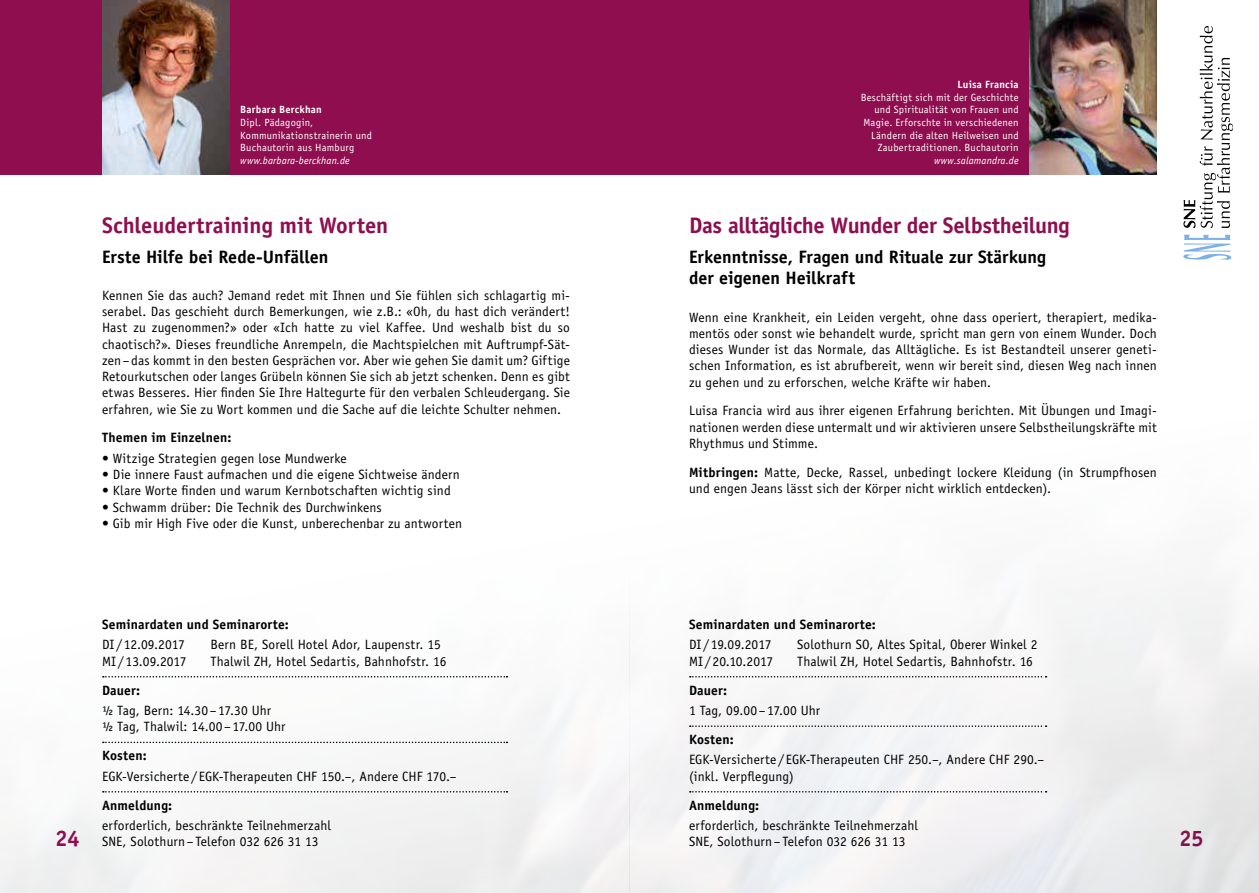
<style>
.page{position:relative;width:1259px;height:893px;background:#fff}
.page>*{position:absolute;margin:0;border:0;box-sizing:border-box;transform-origin:0 0}
.t1{font:700 22.5px "Officina Sans Std";letter-spacing:-.015em;color:#8e0e4f}
.t2{font:700 18px/21.6px "Officina Sans Std";color:#000}
.t3{font:13.5px/16.2px "Officina Sans Std";letter-spacing:.01em;color:#000}
.t4{font:700 13.5px "Officina Sans Std";letter-spacing:.01em;color:#000}
.t5{font:10.5px/12.6px "Officina Sans Std";letter-spacing:.02em;color:#fff;text-align:right}
.t6{font:italic 10.5px "Officina Sans Std";letter-spacing:.015em;color:#fff}
.t7{font:700 10.5px "Officina Sans Std";letter-spacing:.02em;color:#fff}
.s1{font-weight:700}
</style>
<div class="page">
<img style="left:0;top:676px;width:629px;height:217px">
<svg style="left:1183px;top:235px;width:48px;height:25px"></svg>
<svg style="left:1183px;top:26px;width:49px;height:202px"></svg>
<div style="left:0;top:0;width:629px;height:174px;background:#8e0e4f"></div>
<div style="left:629px;top:0;width:528px;height:174px;background:#8e0e4f"></div>
<img style="left:629px;top:579px;width:630px;height:314px">
<svg style="left:690px;top:676px;width:356px;height:1px"></svg>
<svg style="left:690px;top:725px;width:356px;height:2px"></svg>
<svg style="left:690px;top:791px;width:356px;height:1px"></svg>
<img style="left:1029px;top:0;width:128px;height:174px">
<svg style="left:103px;top:676px;width:404px;height:1px"></svg>
<svg style="left:103px;top:742px;width:404px;height:1px"></svg>
<svg style="left:103px;top:791px;width:404px;height:1px"></svg>
<img style="left:102px;top:0;width:128px;height:174px">
<p class="t7" style="left:240px;top:103px;width:83px">Barbara Berckhan</p>
<p class="t5" style="left:240px;top:116px;width:133px;text-align:left">Dipl. Pädagogin,<br>Kommunikationstrainerin und<br>Buchautorin aus Hamburg</p>
<p class="t6" style="left:240px;top:154px;width:111px">www.barbara-berckhan.de</p>
<h1 class="t1" style="left:102px;top:211px;width:288px">Schleudertraining mit Worten</h1>
<h2 class="t2" style="left:102px;top:245px;width:228px">Erste Hilfe bei Rede-Unfällen</h2>
<p class="t3" style="left:102px;top:287px;width:469px;text-align:justify">Kennen Sie das auch? Jemand redet mit Ihnen und Sie fühlen sich schlagartig mi&shy;serabel. Das geschieht durch Bemerkungen, wie z.B.: «Oh, du hast dich verändert!<br>Hast zu zugenommen?» oder «Ich hatte zu viel Kaffee. Und weshalb bist du so chaotisch?». Dieses freundliche Anrempeln, die Machtspielchen mit Auftrumpf-Sät&shy;zen–das kommt in den besten Gesprächen vor. Aber wie gehen Sie damit um? Giftige Retourkutschen oder langes Grübeln können Sie sich ab jetzt schenken. Denn es gibt etwas Besseres. Hier finden Sie Ihre Haltegurte für den verbalen Schleudergang. Sie erfahren, wie Sie zu Wort kommen und die Sache auf die leichte Schulter nehmen.</p>
<p class="t4" style="left:102px;top:429px;width:131px">Themen im Einzelnen:</p>
<p class="t3" style="left:102px;top:450px;width:246px">• Witzige Strategien gegen lose Mundwerke</p>
<p class="t3" style="left:102px;top:466px;width:359px">• Die innere Faust aufmachen und die eigene Sichtweise ändern</p>
<p class="t3" style="left:102px;top:483px;width:350px">• Klare Worte finden und warum Kernbotschaften wichtig sind</p>
<p class="t3" style="left:102px;top:499px;width:281px">• Schwamm drüber: Die Technik des Durchwinkens</p>
<p class="t3" style="left:102px;top:515px;width:361px">• Gib mir High Five oder die Kunst, unberechenbar zu antworten</p>
<p class="t7" style="left:957px;top:78px;width:63px">Luisa Francia</p>
<p class="t5" style="left:860px;top:91px;width:159px">Beschäftigt sich mit der Geschichte und Spiritualität von Frauen und Magie. Erforschte in verschiedenen Ländern die alten Heilweisen und Zaubertraditionen. Buchautorin</p>
<p class="t6" style="left:934px;top:154px;width:86px">www.salamandra.de</p>
<h1 class="t1" style="left:689px;top:211px;width:382px">Das alltägliche Wunder der Selbstheilung</h1>
<h2 class="t2" style="left:689px;top:245px;width:359px">Erkenntnisse, Fragen und Rituale zur Stärkung der eigenen Heilkraft</h2>
<p class="t3" style="left:689px;top:309px;width:469px;text-align:justify">Wenn eine Krankheit, ein Leiden vergeht, ohne dass operiert, therapiert, medika&shy;mentös oder sonst wie behandelt wurde, spricht man gern von einem Wunder. Doch dieses Wunder ist das Normale, das Alltägliche. Es ist Bestandteil unserer geneti&shy;schen Information, es ist abrufbereit, wenn wir bereit sind, diesen Weg nach innen zu gehen und zu erforschen, welche Kräfte wir haben.</p>
<p class="t3" style="left:689px;top:403px;width:469px;text-align:justify">Luisa Francia wird aus ihrer eigenen Erfahrung berichten. Mit Übungen und Imagi&shy;nationen werden diese untermalt und wir aktivieren unsere Selbstheilungskräfte mit Rhythmus und Stimme.</p>
<p class="t3" style="left:689px;top:464px;width:469px"><span class="s1">Mitbringen:</span> Matte, Decke, Rassel, unbedingt lockere Kleidung (in Strumpfhosen und engen Jeans lässt sich der Körper nicht wirklich entdecken).</p>
<p class="t4" style="left:102px;top:616px;width:188px">Seminardaten und Seminarorte:</p>
<p class="t3" style="left:102px;top:637px;width:84px">DI /12.09.2017</p>
<p class="t3" style="left:210px;top:637px;width:232px">Bern BE, Sorell Hotel Ador, Laupenstr. 15</p>
<p class="t3" style="left:102px;top:653px;width:86px">MI /13.09.2017</p>
<p class="t3" style="left:210px;top:653px;width:237px">Thalwil ZH, Hotel Sedartis, Bahnhofstr. 16</p>
<p class="t4" style="left:102px;top:681px;width:40px">Dauer:</p>
<p class="t3" style="left:102px;top:702px;width:185px">½ Tag, Bern: 14.30 – 17.30 Uhr ½ Tag, Thalwil: 14.00–17.00 Uhr</p>
<p class="t4" style="left:102px;top:747px;width:46px">Kosten:</p>
<p class="t3" style="left:102px;top:768px;width:356px">EGK-Versicherte / EGK-Therapeuten CHF 150.–, Andere CHF 170.–</p>
<p class="t4" style="left:102px;top:796px;width:72px">Anmeldung:</p>
<p class="t3" style="left:102px;top:817px;width:230px">erforderlich, beschränkte Teilnehmerzahl<br>SNE, Solothurn–Telefon 032 626 31 13</p>
<p class="t4" style="left:689px;top:616px;width:188px">Seminardaten und Seminarorte:</p>
<p class="t3" style="left:689px;top:637px;width:84px">DI / 19.09.2017</p>
<p class="t3" style="left:797px;top:637px;width:242px">Solothurn SO, Altes Spital, Oberer Winkel 2</p>
<p class="t3" style="left:689px;top:653px;width:86px">MI / 20.10.2017</p>
<p class="t3" style="left:797px;top:653px;width:237px">Thalwil ZH, Hotel Sedartis, Bahnhofstr. 16</p>
<p class="t4" style="left:689px;top:681px;width:40px">Dauer:</p>
<p class="t3" style="left:689px;top:702px;width:133px">1 Tag, 09.00–17.00 Uhr</p>
<p class="t4" style="left:689px;top:731px;width:46px">Kosten:</p>
<p class="t3" style="left:689px;top:752px;width:357px">EGK-Versicherte / EGK-Therapeuten CHF 250.–, Andere CHF 290.– (inkl. Verpflegung)</p>
<p class="t4" style="left:689px;top:796px;width:72px">Anmeldung:</p>
<p class="t3" style="left:689px;top:817px;width:230px">erforderlich, beschränkte Teilnehmerzahl<br>SNE, Solothurn–Telefon 032 626 31 13</p>
<h1 class="t1" style="left:55px;top:824px;width:26px">24</h1>
<h1 class="t1" style="left:1179px;top:824px;width:26px">25</h1>
</div>
